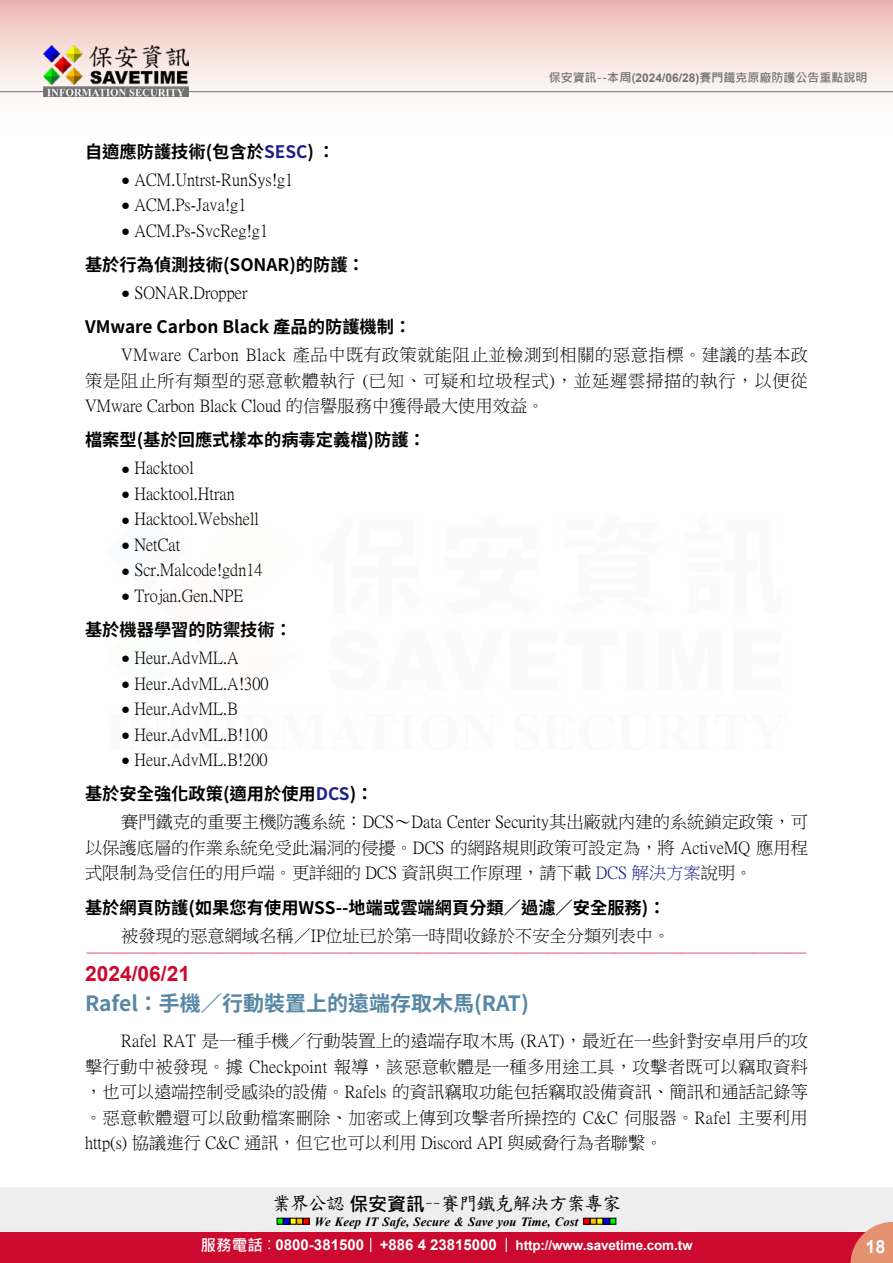
<style>
.page{position:relative;width:893px;height:1263px;background:#fff}
.page>*{position:absolute;margin:0;border:0;box-sizing:border-box;transform-origin:0 0}
.t1{font:700 21px "Source Han Sans TW";color:#5687a5}
.t2{font:700 21px "Arial";color:#cc0a2f}
.t3{font:18.9px "DF Kai Shu SB Estd BF";letter-spacing:-.05em;color:#000}
.t4{font:700 18px "Arial";color:#fff}
.t5{font:17.25px/25.5px "P Ming Li U";color:#000;text-align:justify}
.t6{font:700 17.25px "Source Han Sans TW";color:#000}
.t7{font:16.5px "DF Kai Shu SB Estd BF";color:#cc0a2f}
.t8{font:700 13.5px "Arial";letter-spacing:-.01em;color:#fff}
.t9{font:italic 700 12.6px "Times New Roman";letter-spacing:.005em;color:#000}
.t10{font:700 12px "Microsoft Jheng Hei";color:#727171}
.s1{font-family:"Arial"}
.s2{color:#1d2088}
.s3{font-family:"Arial";font-size:15px}
.s4{font-family:"Microsoft Jheng Hei";font-weight:700}
.s5{font-family:"Microsoft Jheng Hei";font-size:15.6px}
.s6{font-family:"Microsoft Jheng Hei";font-weight:400;font-size:15.6px}
.s7{font-size:15px}
</style>
<div class="page">
<div style="left:0;top:1187px;width:893px;height:49px;background:#eee"></div>
<svg style="left:277px;top:1218px;width:32px;height:6px"></svg>
<svg style="left:584px;top:1218px;width:32px;height:6px"></svg>
<div style="left:0;top:1232px;width:893px;height:31px;background:#cc0a2f"></div>
<svg style="left:850px;top:1222px;width:43px;height:41px"></svg>
<svg style="left:370px;top:1238px;width:1px;height:14px"></svg>
<svg style="left:506px;top:1238px;width:1px;height:14px"></svg>
<div style="left:0;top:0;width:893px;height:141px;background:linear-gradient(to bottom,#efc0bb,#fff)"></div>
<hr style="left:0;top:91px;width:893px;height:1px;background:#727171">
<img style="left:44px;top:46px;width:145px;height:51px">
<p class="t10" style="left:549px;top:70px;width:320px">保安資訊--本周(<span class="s1">2024/06/28)</span>賽門鐵克原廠防護公告重點說明</p>
<p class="t6" style="left:85px;top:142px;width:252px">自適應防護技術(包含於<span class="s2">SESC</span>) ：</p>
<p class="t5" style="left:121px;top:167px;width:174px"><span class="s3">●</span> ACM.Untrst-RunSys!g1</p>
<p class="t5" style="left:121px;top:192px;width:127px"><span class="s3">●</span> ACM.Ps-Java!g1</p>
<p class="t5" style="left:121px;top:218px;width:148px"><span class="s3">●</span> ACM.Ps-SvcReg!g1</p>
<p class="t6" style="left:85px;top:255px;width:281px">基於行為偵測技術(SONAR)的防護：</p>
<p class="t5" style="left:121px;top:280px;width:128px"><span class="s3">●</span> SONAR.Dropper</p>
<p class="t6" style="left:85px;top:317px;width:328px">VMware Carbon Black 產品的防護機制：</p>
<p class="t5" style="left:85px;top:342px;width:724px;text-indent:36px">VMware Carbon Black 產品中既有政策就能阻止並檢測到相關的惡意指標。建議的基本政策是阻止所有類型的惡意軟體執行 (已知、可疑和垃圾程式)，並延遲雲掃描的執行，以便從VMware Carbon Black Cloud 的信譽服務中獲得最大使用效益。</p>
<p class="t6" style="left:85px;top:430px;width:342px">檔案型(基於回應式樣本的病毒定義檔)防護：</p>
<p class="t5" style="left:121px;top:455px;width:74px"><span class="s3">●</span> Hacktool</p>
<p class="t5" style="left:121px;top:481px;width:115px"><span class="s3">●</span> Hacktool.Htran</p>
<p class="t5" style="left:121px;top:506px;width:139px"><span class="s3">●</span> Hacktool.Webshell</p>
<p class="t5" style="left:121px;top:532px;width:61px"><span class="s3">●</span> NetCat</p>
<p class="t5" style="left:121px;top:557px;width:143px"><span class="s3">●</span> Scr.Malcode!gdn14</p>
<p class="t5" style="left:121px;top:583px;width:124px"><span class="s3">●</span> Trojan.Gen.NPE</p>
<p class="t6" style="left:85px;top:620px;width:209px">基於機器學習的防禦技術：</p>
<p class="t5" style="left:121px;top:645px;width:119px"><span class="s3">●</span> Heur.AdvML.A</p>
<p class="t5" style="left:121px;top:671px;width:149px"><span class="s3">●</span> Heur.AdvML.A!300</p>
<p class="t5" style="left:121px;top:696px;width:118px"><span class="s3">●</span> Heur.AdvML.B</p>
<p class="t5" style="left:121px;top:722px;width:148px"><span class="s3">●</span> Heur.AdvML.B!100</p>
<p class="t5" style="left:121px;top:747px;width:148px"><span class="s3">●</span> Heur.AdvML.B!200</p>
<p class="t6" style="left:85px;top:784px;width:290px">基於安全強化政策(適用於使用<span class="s2">DCS</span>)：</p>
<p class="t5" style="left:85px;top:809px;width:724px;text-indent:36px">賽門鐵克的重要主機防護系統：DCS～Data Center Security其出廠就內建的系統鎖定政策，可以保護底層的作業系統免受此漏洞的侵擾。DCS 的網路規則政策可設定為，將 ActiveMQ 應用程式限制為受信任的用戶端。更詳細的 DCS 資訊與工作原理，請下載 <span class="s2">DCS 解決方案</span>說明。</p>
<p class="t6" style="left:85px;top:898px;width:582px">基於網頁防護(如果您有使用WSS--地端或雲端網頁分類／過濾／安全服務)：</p>
<p class="t5" style="left:121px;top:923px;width:551px">被發現的惡意網域名稱／IP位址已於第一時間收錄於不安全分類列表中。</p>
<p class="t7" style="left:86px;top:945px;width:723px">-------------------------------------------------------------------------------------------------------------</p>
<p class="t2" style="left:85px;top:959px;width:107px">2024/06/21</p>
<p class="t1" style="left:85px;top:991px;width:445px">Rafel：手機／行動裝置上的遠端存取木馬(RAT)</p>
<p class="t5" style="left:85px;top:1028px;width:724px;text-indent:36px">Rafel RAT 是一種手機／行動裝置上的遠端存取木馬 (RAT)，最近在一些針對安卓用戶的攻擊行動中被發現。據 Checkpoint 報導，該惡意軟體是一種多用途工具，攻擊者既可以竊取資料，也可以遠端控制受感染的設備。Rafels 的資訊竊取功能包括竊取設備資訊、簡訊和通話記錄等。惡意軟體還可以啟動檔案刪除、加密或上傳到攻擊者所操控的 C&amp;C 伺服器。Rafel 主要利用http(s) 協議進行 C&amp;C 通訊，但它也可以利用 Discord API 與威脅行為者聯繫。</p>
<p class="t3" style="left:272px;top:1194px;width:351px">業界公認<span class="s4">保安資訊</span>－－賽門鐵克解決方案專家</p>
<p class="t9" style="left:315px;top:1212px;width:265px">We Keep IT Safe, Secure &amp; Save you Time, Cost</p>
<p class="t8" style="left:200px;top:1235px;width:494px"><span class="s5">服務電話</span><span class="s6">：</span><span class="s7">0800-381500 +886 4 23815000</span> http://www.savetime.com.tw</p>
<p class="t4" style="left:865px;top:1234px;width:22px">18</p>
</div>
